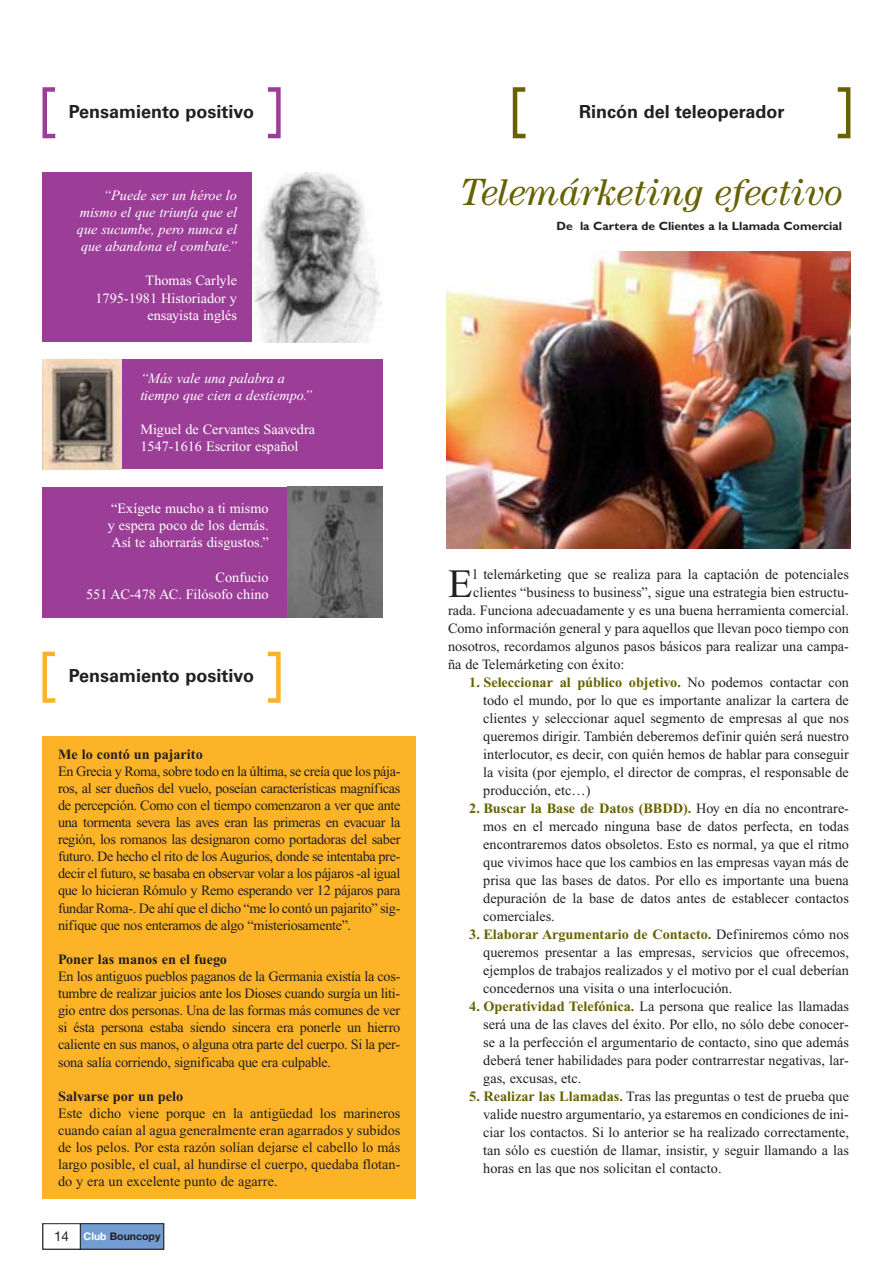
<style>
.page{position:relative;width:893px;height:1268px;background:#fff}
.page>*{position:absolute;margin:0;border:0;box-sizing:border-box;transform-origin:0 0}
.t1{font:40.2px "Times New Roman";color:#231f20}
.t2{font:italic 38.1px "Century Std";color:#666200}
.t3{font:700 18px "Univers";color:#231f20}
.t4{font:14.25px/18px "Times New Roman";color:#231f20;text-align:justify}
.t5{font:14.25px/17.1px "Times New Roman";color:#fff;text-align:right}
.t6{font:italic 14.25px/17.1px "Times New Roman";color:#fff}
.t7{font:700 14.25px "Times New Roman";color:#231f20}
.t8{font:700 12px "Gill Sans";color:#231f20}
.t9{font:700 10.5px "Helvetica Neue";color:#231f20}
.s1{font-weight:400;font-size:13.5px}
.s2{color:#fff}
.s3{font-weight:700;color:#666200}
</style>
<div class="page">
<hr style="left:892px;top:0;width:1px;height:1267px;background:#e7d4bb">
<div style="left:43px;top:1222px;width:38px;height:27px;border:1px solid #231f20"></div>
<div style="left:80px;top:1223px;width:84px;height:25px;background:#739dd2"></div>
<div style="left:80px;top:1222px;width:84px;height:27px;border:1px solid #231f20"></div>
<div style="left:43px;top:87px;width:15px;height:51px;border:4px solid #9c3e97"></div>
<div style="left:513px;top:87px;width:15px;height:51px;border:4px solid #666200"></div>
<div style="left:266px;top:87px;width:15px;height:51px;border:4px solid #9c3e97"></div>
<div style="left:835px;top:87px;width:15px;height:51px;border:4px solid #666200"></div>
<div style="left:43px;top:651px;width:15px;height:51px;border:4px solid #fcb327"></div>
<div style="left:266px;top:651px;width:15px;height:51px;border:4px solid #fcb327"></div>
<img style="left:446px;top:251px;width:404px;height:298px">
<div style="left:43px;top:172px;width:313px;height:170px;background:#9c3e97"></div>
<img style="left:253px;top:172px;width:129px;height:170px">
<div style="left:100px;top:359px;width:283px;height:110px;background:#9c3e97"></div>
<img style="left:43px;top:359px;width:79px;height:110px">
<div style="left:43px;top:487px;width:313px;height:130px;background:#9c3e97"></div>
<img style="left:288px;top:487px;width:95px;height:130px">
<div style="left:43px;top:736px;width:373px;height:462px;background:#fcb327"></div>
<p class="t3" style="left:69px;top:104px;width:187px">Pensamiento positivo</p>
<p class="t3" style="left:579px;top:104px;width:207px">Rincón del teleoperador</p>
<p class="t6" style="left:77px;top:188px;width:162px;text-align:justify;text-indent:26px">“Puede ser un héroe lo mismo el que triunfa que el que sucumbe, pero nunca el que abandona el combate.”</p>
<p class="t5" style="left:95px;top:273px;width:143px">Thomas Carlyle<br>1795-1981 Historiador y ensayista inglés</p>
<p class="t6" style="left:140px;top:371px;width:173px">“Más vale una palabra a tiempo que cien a destiempo.”</p>
<p class="t5" style="left:140px;top:422px;width:176px;text-align:left">Miguel de Cervantes Saavedra<br>1547-1616 Escritor español</p>
<p class="t5" style="left:108px;top:501px;width:162px;text-align:justify">“Exígete mucho a ti mismo y espera poco de los demás.<br>Así te ahorrarás disgustos.”</p>
<p class="t5" style="left:86px;top:569px;width:184px">Confucio<br>551 AC-478 AC. Filósofo chino</p>
<p class="t3" style="left:69px;top:668px;width:187px">Pensamiento positivo</p>
<p class="t7" style="left:58px;top:748px;width:146px">Me lo contó un pajarito</p>
<p class="t4" style="left:58px;top:763px;width:344px;line-height:17.1px">En Grecia y Roma, sobre todo en la última, se creía que los pája&shy;ros, al ser dueños del vuelo, poseían características magníficas de percepción. Como con el tiempo comenzaron a ver que ante una tormenta severa las aves eran las primeras en evacuar la región, los romanos las designaron como portadoras del saber futuro. De hecho el rito de los Augurios, donde se intentaba pre&shy;decir el futuro, se basaba en observar volar a los pájaros -al igual que lo hicieran Rómulo y Remo esperando ver 12 pájaros para fundar Roma-. De ahí que el dicho “me lo contó un pajarito” sig&shy;nifique que nos enteramos de algo “misteriosamente”.</p>
<p class="t7" style="left:58px;top:954px;width:170px">Poner las manos en el fuego</p>
<p class="t4" style="left:58px;top:968px;width:344px;line-height:17.1px">En los antiguos pueblos paganos de la Germania existía la cos&shy;tumbre de realizar juicios ante los Dioses cuando surgía un liti&shy;gio entre dos personas. Una de las formas más comunes de ver si ésta persona estaba siendo sincera era ponerle un hierro caliente en sus manos, o alguna otra parte del cuerpo. Si la per&shy;sona salía corriendo, significaba que era culpable.</p>
<p class="t7" style="left:58px;top:1090px;width:127px">Salvarse por un pelo</p>
<p class="t4" style="left:58px;top:1105px;width:344px;line-height:17.1px">Este dicho viene porque en la antigüedad los marineros cuando caían al agua generalmente eran agarrados y subidos de los pelos. Por esta razón solían dejarse el cabello lo más largo posible, el cual, al hundirse el cuerpo, quedaba flotan&shy;do y era un excelente punto de agarre.</p>
<p class="t9" style="left:54px;top:1232px;width:108px"><span class="s1">14</span> <span class="s2">Club</span> Bouncopy</p>
<h2 class="t2" style="left:460px;top:179px;width:385px">Telemárketing efectivo</h2>
<p class="t8" style="left:556px;top:221px;width:287px">De la Cartera de Clientes a la Llamada Comercial</p>
<h1 class="t1" style="left:448px;top:568px;width:26px">E</h1>
<p class="t4" style="left:473px;top:566px;width:377px">l telemárketing que se realiza para la captación de potenciales</p>
<p class="t4" style="left:473px;top:584px;width:377px">clientes “business to business”, sigue una estrategia bien estructu-</p>
<p class="t4" style="left:448px;top:602px;width:402px">rada. Funciona adecuadamente y es una buena herramienta comercial.</p>
<p class="t4" style="left:448px;top:620px;width:402px">Como información general y para aquellos que llevan poco tiempo con</p>
<p class="t4" style="left:448px;top:638px;width:402px">nosotros, recordamos algunos pasos básicos para realizar una campa-</p>
<p class="t4" style="left:448px;top:656px;width:178px">ña de Telemárketing con éxito:</p>
<p class="t4" style="left:483px;top:674px;width:367px;text-indent:-14px"><span class="s3">1. Seleccionar al público objetivo.</span> No podemos contactar con todo el mundo, por lo que es importante analizar la cartera de clientes y seleccionar aquel segmento de empresas al que nos queremos dirigir. También deberemos definir quién será nuestro interlocutor, es decir, con quién hemos de hablar para conseguir la visita (por ejemplo, el director de compras, el responsable de producción, etc…)</p>
<p class="t4" style="left:483px;top:800px;width:367px;text-indent:-14px"><span class="s3">2. Buscar la Base de Datos (BBDD).</span> Hoy en día no encontrare&shy;mos en el mercado ninguna base de datos perfecta, en todas encontraremos datos obsoletos. Esto es normal, ya que el ritmo que vivimos hace que los cambios en las empresas vayan más de prisa que las bases de datos. Por ello es importante una buena depuración de la base de datos antes de establecer contactos comerciales.</p>
<p class="t4" style="left:483px;top:926px;width:367px;text-indent:-14px"><span class="s3">3. Elaborar Argumentario de Contacto.</span> Definiremos cómo nos queremos presentar a las empresas, servicios que ofrecemos, ejemplos de trabajos realizados y el motivo por el cual deberían concedernos una visita o una interlocución.</p>
<p class="t4" style="left:483px;top:998px;width:367px;text-indent:-14px"><span class="s3">4. Operatividad Telefónica.</span> La persona que realice las llamadas será una de las claves del éxito. Por ello, no sólo debe conocer&shy;se a la perfección el argumentario de contacto, sino que además deberá tener habilidades para poder contrarrestar negativas, lar&shy;gas, excusas, etc.</p>
<p class="t4" style="left:483px;top:1088px;width:367px;text-indent:-14px"><span class="s3">5. Realizar las Llamadas.</span> Tras las preguntas o test de prueba que valide nuestro argumentario, ya estaremos en condiciones de ini&shy;ciar los contactos. Si lo anterior se ha realizado correctamente, tan sólo es cuestión de llamar, insistir, y seguir llamando a las horas en las que nos solicitan el contacto.</p>
</div>
